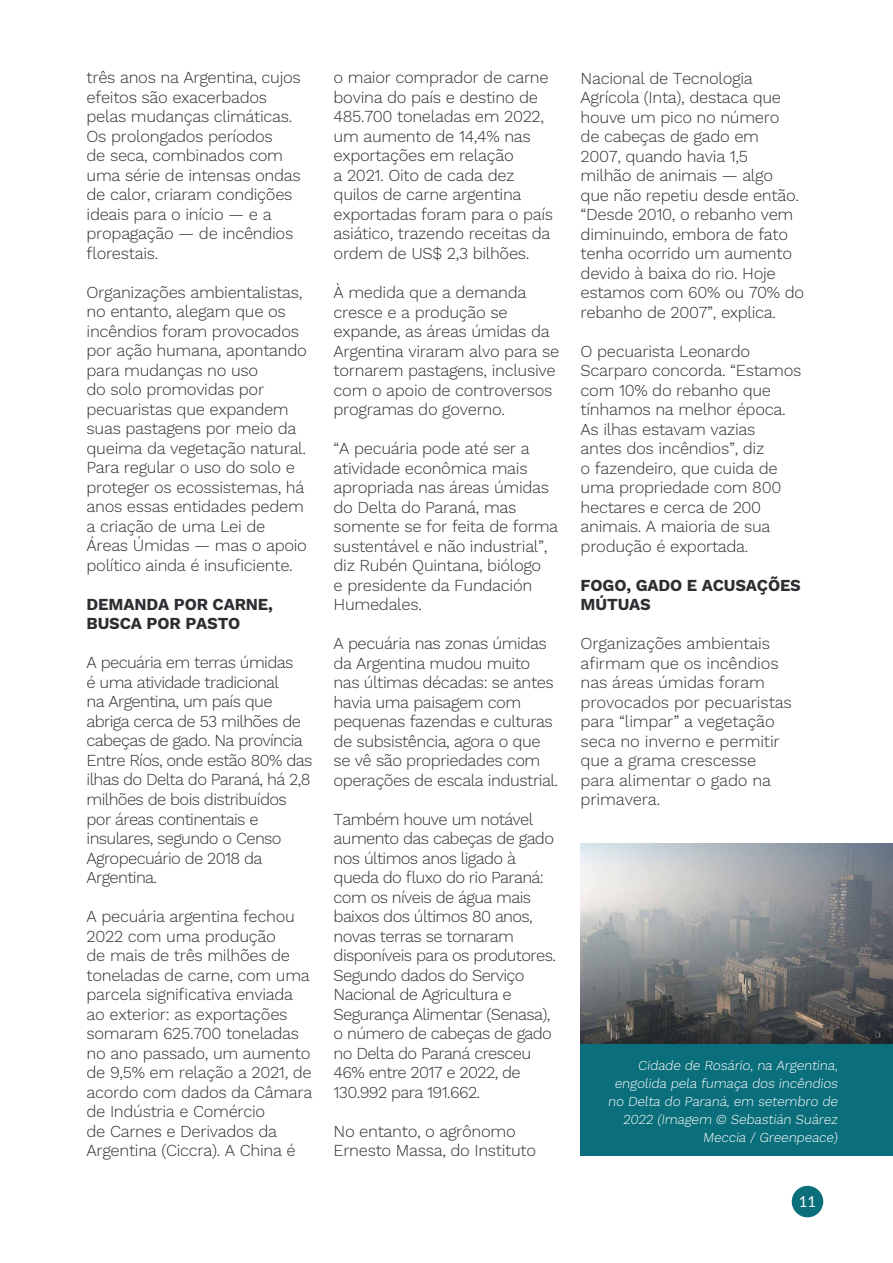
<style>
.page{position:relative;width:893px;height:1263px;background:#fff}
.page>*{position:absolute;margin:0;border:0;box-sizing:border-box;transform-origin:0 0}
.t1{font:300 16.5px/19.5px "Work Sans";letter-spacing:-.02em;color:#2d2d32}
.t2{font:300 16.5px/19.5px "Work Sans";letter-spacing:-.04em;color:#2d2d32}
.t3{font:700 16.5px/19.5px "Work Sans";letter-spacing:-.01em;color:#2d2d32}
.t4{font:15px "Lato";color:#fff}
.t5{font:300 13.5px/18px "Work Sans";color:#fff;text-align:right}
</style>
<div class="page">
<div style="left:792px;top:1186px;width:31px;height:31px;background:#0a6e7b;border-radius:50%"></div>
<img style="left:581px;top:844px;width:312px;height:200px">
<div style="left:581px;top:1044px;width:312px;height:112px;background:#0a6e7b"></div>
<p class="t1" style="left:87px;top:69px;width:216px">três anos na Argentina, cujos efeitos são exacerbados pelas mudanças climáticas.<br>Os prolongados períodos<br>de seca, combinados com uma série de intensas ondas de calor, criaram condições ideais para o início — e a propagação — de incêndios florestais.</p>
<p class="t1" style="left:87px;top:283px;width:222px">Organizações ambientalistas, no entanto, alegam que os incêndios foram provocados por ação humana, apontando para mudanças no uso<br>do solo promovidas por pecuaristas que expandem suas pastagens por meio da queima da vegetação natural.<br>Para regular o uso do solo e proteger os ecossistemas, há anos essas entidades pedem a criação de uma Lei de<br>Áreas Úmidas — mas o apoio político ainda é insuficiente.</p>
<p class="t3" style="left:87px;top:595px;width:188px">DEMANDA POR CARNE,<br>BUSCA POR PASTO</p>
<p class="t2" style="left:87px;top:654px;width:227px">A pecuária em terras úmidas<br>é uma atividade tradicional<br>na Argentina, um país que abriga cerca de 53 milhões de cabeças de gado. Na província<br>Entre Ríos, onde estão 80% das ilhas do Delta do Paraná, há 2,8 milhões de bois distribuídos por áreas continentais e insulares, segundo o Censo<br>Agropecuário de 2018 da<br>Argentina.</p>
<p class="t1" style="left:87px;top:907px;width:227px">A pecuária argentina fechou<br>2022 com uma produção<br>de mais de três milhões de toneladas de carne, com uma parcela significativa enviada ao exterior: as exportações somaram 625.700 toneladas no ano passado, um aumento de 9,5% em relação a 2021, de acordo com dados da Câmara de Indústria e Comércio<br>de Carnes e Derivados da<br>Argentina (Ciccra). A China é</p>
<p class="t1" style="left:334px;top:69px;width:221px">o maior comprador de carne bovina do país e destino de<br>485.700 toneladas em 2022, um aumento de 14,4% nas exportações em relação<br>a 2021. Oito de cada dez quilos de carne argentina exportadas foram para o país asiático, trazendo receitas da ordem de US$ 2,3 bilhões.</p>
<p class="t1" style="left:334px;top:283px;width:227px">À medida que a demanda cresce e a produção se expande, as áreas úmidas da<br>Argentina viraram alvo para se tornarem pastagens, inclusive com o apoio de controversos programas do governo.</p>
<p class="t1" style="left:334px;top:439px;width:226px">“A pecuária pode até ser a atividade econômica mais apropriada nas áreas úmidas do Delta do Paraná, mas somente se for feita de forma sustentável e não industrial”, diz Rubén Quintana, biólogo<br>e presidente da Fundación<br>Humedales.</p>
<p class="t1" style="left:334px;top:634px;width:226px">A pecuária nas zonas úmidas da Argentina mudou muito nas últimas décadas: se antes havia uma paisagem com pequenas fazendas e culturas de subsistência, agora o que se vê são propriedades com operações de escala industrial.</p>
<p class="t2" style="left:334px;top:810px;width:224px">Também houve um notável aumento das cabeças de gado nos últimos anos ligado à queda do fluxo do rio Paraná: com os níveis de água mais baixos dos últimos 80 anos, novas terras se tornaram disponíveis para os produtores.<br>Segundo dados do Serviço<br>Nacional de Agricultura e<br>Segurança Alimentar (Senasa), o número de cabeças de gado no Delta do Paraná cresceu<br>46% entre 2017 e 2022, de<br>130.992 para 191.662.</p>
<p class="t1" style="left:334px;top:1122px;width:204px">No entanto, o agrônomo<br>Ernesto Massa, do Instituto</p>
<p class="t1" style="left:581px;top:69px;width:225px">Nacional de Tecnologia<br>Agrícola (Inta), destaca que houve um pico no número<br>de cabeças de gado em<br>2007, quando havia 1,5<br>milhão de animais — algo que não repetiu desde então. “Desde 2010, o rebanho vem diminuindo, embora de fato tenha ocorrido um aumento devido à baixa do rio. Hoje estamos com 60% ou 70% do rebanho de 2007”, explica.</p>
<p class="t1" style="left:581px;top:342px;width:222px">O pecuarista Leonardo<br>Scarparo concorda. “Estamos com 10% do rebanho que tínhamos na melhor época.<br>As ilhas estavam vazias<br>antes dos incêndios”, diz<br>o fazendeiro, que cuida de uma propriedade com 800 hectares e cerca de 200 animais. A maioria de sua produção é exportada.</p>
<p class="t3" style="left:581px;top:576px;width:222px">FOGO, GADO E ACUSAÇÕES<br>MÚTUAS</p>
<p class="t1" style="left:581px;top:635px;width:213px">Organizações ambientais afirmam que os incêndios nas áreas úmidas foram provocados por pecuaristas para “limpar” a vegetação seca no inverno e permitir que a grama crescesse para alimentar o gado na primavera.</p>
<p class="t5" style="left:608px;top:1057px;width:233px">Cidade de Rosário, na Argentina, engolida pela fumaça dos incêndios no Delta do Paraná, em setembro de<br>2022 (Imagem © Sebastián Suárez<br>Meccia / Greenpeace)</p>
<p class="t4" style="left:799px;top:1190px;width:19px">11</p>
</div>
